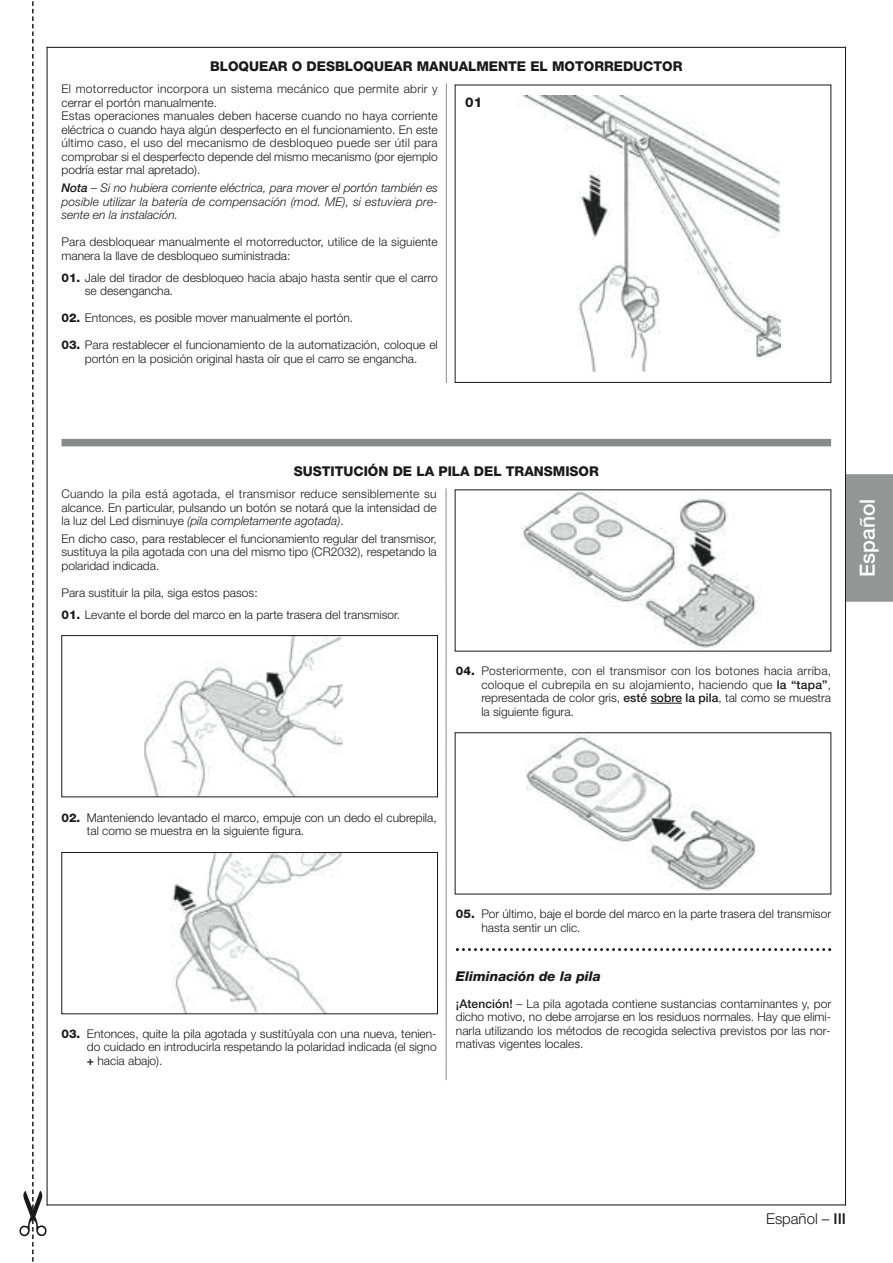
<style>
.page{position:relative;width:893px;height:1263px;background:#fff}
.page>*{position:absolute;margin:0;border:0;box-sizing:border-box;transform-origin:0 0}
.t1{font:500 21px "Helvetica Neue";color:#fff}
.t2{font:300 15px "Helvetica Neue";color:#1a1a1a}
.t3{font:800 13.5px "Helvetica Neue";color:#1a1a1a}
.t4{font:italic 800 13.5px "Helvetica Neue";color:#1a1a1a}
.t5{font:300 12px/13.5px "Helvetica Neue";color:#1a1a1a}
.t6{font:italic 300 12px/13.5px "Helvetica Neue";letter-spacing:.01em;color:#1a1a1a;text-align:justify}
.s1{font-weight:500}
.s2{font-weight:800}
.s3{font-style:italic}
</style>
<div class="page">
<div style="left:846px;top:474px;width:46px;height:128px;background:#939695"></div>
<hr style="left:47px;top:47px;width:799px;height:1px;background:#1a1a1a">
<hr style="left:47px;top:1204px;width:799px;height:1px;background:#1a1a1a">
<hr style="left:845px;top:47px;width:1px;height:1159px;background:#1a1a1a">
<hr style="left:47px;top:47px;width:1px;height:1159px;background:#1a1a1a">
<hr style="left:446px;top:83px;width:1px;height:300px;background:#888b8a">
<hr style="left:651px;top:703px;width:31px;height:1px;background:#1a1a1a">
<svg style="left:456px;top:948px;width:375px;height:3px"></svg>
<hr style="left:446px;top:488px;width:1px;height:592px;background:#888b8a">
<div style="left:62px;top:439px;width:769px;height:7px;background:#888b8a"></div>
<svg style="left:19px;top:1px;width:28px;height:1261px"></svg>
<img style="left:523px;top:96px;width:257px;height:276px">
<img style="left:144px;top:637px;width:198px;height:158px">
<div style="left:61px;top:635px;width:377px;height:162px;border:1px solid #1a1a1a"></div>
<img style="left:170px;top:854px;width:171px;height:158px">
<div style="left:61px;top:852px;width:377px;height:162px;border:1px solid #1a1a1a"></div>
<img style="left:521px;top:492px;width:239px;height:157px">
<img style="left:525px;top:735px;width:231px;height:156px">
<div style="left:455px;top:732px;width:376px;height:162px;border:1px solid #1a1a1a"></div>
<p class="t3" style="left:210px;top:62px;width:474px">BLOQUEAR O DESBLOQUEAR MANUALMENTE EL MOTORREDUCTOR</p>
<p class="t5" style="left:61px;top:83px;width:378px">El motorreductor incorpora un sistema mecánico que permite abrir y cerrar el portón manualmente.<br>Estas operaciones manuales deben hacerse cuando no haya corriente eléctrica o cuando haya algún desperfecto en el funcionamiento. En este último caso, el uso del mecanismo de desbloqueo puede ser útil para comprobar si el desperfecto depende del mismo mecanismo (por ejemplo podría estar mal apretado).</p>
<p class="t6" style="left:61px;top:182px;width:378px"><span class="s1">Nota</span> – Si no hubiera corriente eléctrica, para mover el portón también es posible utilizar la batería de compensación (mod. ME), si estuviera pre&shy;sente en la instalación.</p>
<p class="t5" style="left:61px;top:236px;width:378px">Para desbloquear manualmente el motorreductor, utilice de la siguiente manera la llave de desbloqueo suministrada:</p>
<p class="t5" style="left:85px;top:272px;width:354px;text-indent:-23px"><span class="s2">01.</span> Jale del tirador de desbloqueo hacia abajo hasta sentir que el carro se desengancha.</p>
<p class="t5" style="left:61px;top:312px;width:293px"><span class="s2">02.</span> Entonces, es posible mover manualmente el portón.</p>
<p class="t5" style="left:61px;top:339px;width:378px;text-align:center"><span class="s2">03.</span> Para restablecer el funcionamiento de la automatización, coloque el portón en la posición original hasta oír que el carro se engancha.</p>
<p class="t3" style="left:465px;top:97px;width:19px">01</p>
<p class="t3" style="left:294px;top:467px;width:306px">SUSTITUCIÓN DE LA PILA DEL TRANSMISOR</p>
<p class="t5" style="left:61px;top:488px;width:377px;text-align:justify">Cuando la pila está agotada, el transmisor reduce sensiblemente su alcance. En particular, pulsando un botón se notará que la intensidad de la luz del Led disminuye <span class="s3">(pila completamente agotada)</span>.</p>
<p class="t5" style="left:61px;top:533px;width:377px;text-align:justify">En dicho caso, para restablecer el funcionamiento regular del transmisor, sustituya la pila agotada con una del mismo tipo (CR2032), respetando la polaridad indicada.</p>
<p class="t5" style="left:61px;top:587px;width:198px">Para sustituir la pila, siga estos pasos:</p>
<p class="t5" style="left:61px;top:609px;width:340px"><span class="s2">01.</span> Levante el borde del marco en la parte trasera del transmisor.</p>
<p class="t5" style="left:481px;top:665px;width:351px;text-align:justify;text-indent:-26px"><span class="s2">04.</span> Posteriormente, con el transmisor con los botones hacia arriba, coloque el cubrepila en su alojamiento, haciendo que <span class="s1">la “tapa”</span>, representada de color gris, <span class="s1">esté sobre la pila</span>, tal como se muestra la siguiente figura.</p>
<h1 class="t1" style="left:860px;top:577px;width:80px;rotate:-90deg">Español</h1>
<p class="t5" style="left:87px;top:812px;width:351px;text-indent:-26px"><span class="s2">02.</span> Manteniendo levantado el marco, empuje con un dedo el cubrepila, tal como se muestra en la siguiente figura.</p>
<p class="t5" style="left:87px;top:1028px;width:351px;text-align:justify;text-indent:-26px"><span class="s2">03.</span> Entonces, quite la pila agotada y sustitúyala con una nueva, tenien&shy;do cuidado en introducirla respetando la polaridad indicada (el signo <span class="s1">+</span> hacia abajo).</p>
<p class="t5" style="left:481px;top:908px;width:351px;text-indent:-26px"><span class="s2">05.</span> Por último, baje el borde del marco en la parte trasera del transmisor hasta sentir un clic.</p>
<p class="t4" style="left:456px;top:971px;width:146px">Eliminación de la pila</p>
<p class="t5" style="left:456px;top:998px;width:377px;text-align:justify"><span class="s1">¡Atención!</span> – La pila agotada contiene sustancias contaminantes y, por dicho motivo, no debe arrojarse en los residuos normales. Hay que elimi&shy;narla utilizando los métodos de recogida selectiva previstos por las nor&shy;mativas vigentes locales.</p>
<p class="t2" style="left:766px;top:1213px;width:81px">Español – <span class="s1">III</span></p>
</div>
